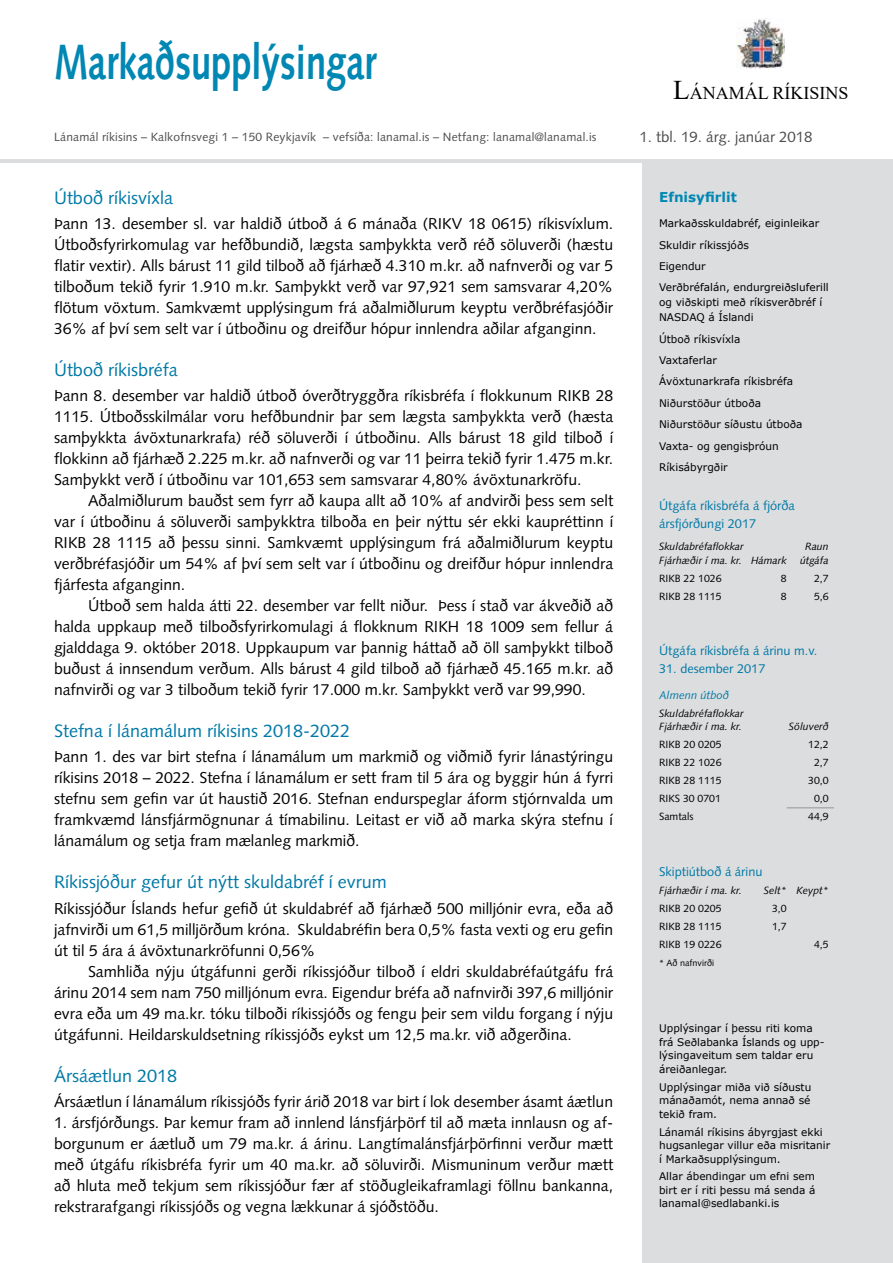
<style>
.page{position:relative;width:893px;height:1263px;background:#fff}
.page>*{position:absolute;margin:0;border:0;box-sizing:border-box;transform-origin:0 0}
.t1{font:700 49.5px "Syntax LT Std";color:#0087b3;scale:.73 1}
.t2{font:18px "Syntax LT Std";color:#0079a7}
.t3{font:18px "Times New Roman";color:#000}
.t4{font:15.75px/21px "Syntax LT Std";color:#000;text-align:justify}
.t5{font:15px "Syntax LT Std";color:#4d4d4f}
.t6{font:700 13.5px "Verdana";color:#0087b3}
.t7{font:12.75px/18px "Syntax LT Std";color:#0079a7}
.t8{font:12px "Syntax LT Std";letter-spacing:.015em;color:#4d4d4f}
.t9{font:italic 11.25px "Syntax LT Std";color:#0079a7}
.t10{font:10.5px/13.5px "Verdana";color:#000}
.t11{font:10.5px "Syntax LT Std";color:#000}
.t12{font:italic 10.5px/13.5px "Syntax LT Std";color:#000}
.t13{font:9px "Syntax LT Std";color:#000}
.s1{font-size:27px}
</style>
<div class="page">
<img style="left:737px;top:18px;width:47px;height:50px">
<div style="left:643px;top:162px;width:250px;height:1101px;background:#dcddde"></div>
<hr style="left:0;top:159px;width:893px;height:3px;background:#dcddde">
<hr style="left:787px;top:807px;width:47px;height:1px;background:#939598">
<h1 class="t1" style="left:54px;top:33px;width:443px">Markaðsupplýsingar</h1>
<p class="t8" style="left:54px;top:129px;width:544px">Lánamál ríkisins – Kalkofnsvegi 1 – 150 Reykjavík – vefsíða: lanamal.is – Netfang: lanamal@lanamal.is</p>
<p class="t2" style="left:54px;top:187px;width:120px">Útboð ríkisvíxla</p>
<p class="t4" style="left:54px;top:213px;width:561px">Þann 13. desember sl. var haldið útboð á 6 mánaða (RIKV 18 0615) ríkisvíxlum.<br>Útboðsfyrirkomulag var hefðbundið, lægsta samþykkta verð réð söluverði (hæstu flatir vextir). Alls bárust 11 gild tilboð að fjárhæð 4.310 m.kr. að nafnverði og var 5 tilboðum tekið fyrir 1.910 m.kr. Samþykkt verð var 97,921 sem samsvarar 4,20% flötum vöxtum. Samkvæmt upplýsingum frá aðalmiðlurum keyptu verðbréfasjóðir 36% af því sem selt var í útboðinu og dreifður hópur innlendra aðilar afganginn.</p>
<p class="t2" style="left:54px;top:359px;width:125px">Útboð ríkisbréfa</p>
<p class="t4" style="left:54px;top:385px;width:561px">Þann 8. desember var haldið útboð óverðtryggðra ríkisbréfa í flokkunum RIKB 28<br>1115. Útboðsskilmálar voru hefðbundnir þar sem lægsta samþykkta verð (hæsta samþykkta ávöxtunarkrafa) réð söluverði í útboðinu. Alls bárust 18 gild tilboð í flokkinn að fjárhæð 2.225 m.kr. að nafnverði og var 11 þeirra tekið fyrir 1.475 m.kr.<br>Samþykkt verð í útboðinu var 101,653 sem samsvarar 4,80% ávöxtunarkröfu.</p>
<p class="t4" style="left:54px;top:490px;width:561px;text-indent:34px">Aðalmiðlurum bauðst sem fyrr að kaupa allt að 10% af andvirði þess sem selt var í útboðinu á söluverði samþykktra tilboða en þeir nýttu sér ekki kaupréttinn í RIKB 28 1115 að þessu sinni. Samkvæmt upplýsingum frá aðalmiðlurum keyptu verðbréfasjóðir um 54% af því sem selt var í útboðinu og dreifður hópur innlendra fjárfesta afganginn.</p>
<p class="t4" style="left:54px;top:595px;width:561px;text-indent:34px">Útboð sem halda átti 22. desember var fellt niður. Þess í stað var ákveðið að halda uppkaup með tilboðsfyrirkomulagi á flokknum RIKH 18 1009 sem fellur á gjalddaga 9. október 2018. Uppkaupum var þannig háttað að öll samþykkt tilboð buðust á innsendum verðum. Alls bárust 4 gild tilboð að fjárhæð 45.165 m.kr. að nafnvirði og var 3 tilboðum tekið fyrir 17.000 m.kr. Samþykkt verð var 99,990.</p>
<p class="t2" style="left:54px;top:720px;width:298px">Stefna í lánamálum ríkisins 2018-2022</p>
<p class="t4" style="left:54px;top:746px;width:561px">Þann 1. des var birt stefna í lánamálum um markmið og viðmið fyrir lánastýringu ríkisins 2018 – 2022. Stefna í lánamálum er sett fram til 5 ára og byggir hún á fyrri stefnu sem gefin var út haustið 2016. Stefnan endurspeglar áform stjórnvalda um framkvæmd lánsfjármögnunar á tímabilinu. Leitast er við að marka skýra stefnu í lánamálum og setja fram mælanleg markmið.</p>
<p class="t2" style="left:54px;top:871px;width:334px">Ríkissjóður gefur út nýtt skuldabréf í evrum</p>
<p class="t4" style="left:54px;top:898px;width:561px">Ríkissjóður Íslands hefur gefið út skuldabréf að fjárhæð 500 milljónir evra, eða að jafnvirði um 61,5 milljörðum króna. Skuldabréfin bera 0,5% fasta vexti og eru gefin út til 5 ára á ávöxtunarkröfunni 0,56%</p>
<p class="t4" style="left:54px;top:961px;width:561px;text-indent:34px">Samhliða nýju útgáfunni gerði ríkissjóður tilboð í eldri skuldabréfaútgáfu frá árinu 2014 sem nam 750 milljónum evra. Eigendur bréfa að nafnvirði 397,6 milljónir evra eða um 49 ma.kr. tóku tilboði ríkissjóðs og fengu þeir sem vildu forgang í nýju útgáfunni. Heildarskuldsetning ríkissjóðs eykst um 12,5 ma.kr. við aðgerðina.</p>
<p class="t2" style="left:54px;top:1065px;width:125px">Ársáætlun 2018</p>
<p class="t4" style="left:54px;top:1091px;width:561px">Ársáætlun í lánamálum ríkissjóðs fyrir árið 2018 var birt í lok desember ásamt áætlun</p>
<p class="t4" style="left:54px;top:1112px;width:561px">1. ársfjórðungs. Þar kemur fram að innlend lánsfjárþörf til að mæta innlausn og af&shy;borgunum er áætluð um 79 ma.kr. á árinu. Langtímalánsfjárþörfinni verður mætt með útgáfu ríkisbréfa fyrir um 40 ma.kr. að söluvirði. Mismuninum verður mætt að hluta með tekjum sem ríkissjóður fær af stöðugleikaframlagi föllnu bankanna, rekstrarafgangi ríkissjóðs og vegna lækkunar á sjóðstöðu.</p>
<p class="t3" style="left:673px;top:80px;width:177px"><span class="s1">L</span>ÁNAMÁL RÍKISINS</p>
<p class="t5" style="left:639px;top:128px;width:175px">1. tbl. 19. árg. janúar 2018</p>
<p class="t6" style="left:659px;top:187px;width:79px">Efnisyfirlit</p>
<p class="t10" style="left:659px;top:213px;width:171px;line-height:21.5px">Markaðsskuldabréf, eiginleikar<br>Skuldir ríkissjóðs<br>Eigendur<br>Verðbréfalán, endurgreiðsluferill</p>
<p class="t10" style="left:659px;top:295px;width:165px;line-height:15px">og viðskipti með ríkisverðbréf í<br>NASDAQ á Íslandi</p>
<p class="t10" style="left:659px;top:328px;width:145px;line-height:21.5px">Útboð ríkisvíxla<br>Vaxtaferlar<br>Ávöxtunarkrafa ríkisbréfa<br>Niðurstöður útboða<br>Niðurstöður síðustu útboða<br>Vaxta- og gengisþróun<br>Ríkisábyrgðir</p>
<p class="t7" style="left:659px;top:497px;width:137px">Útgáfa ríkisbréfa á fjórða ársfjórðungi 2017</p>
<p class="t12" style="left:659px;top:540px;width:86px">Skuldabréfaflokkar</p>
<p class="t12" style="left:805px;top:540px;width:25px">Raun</p>
<p class="t12" style="left:659px;top:553px;width:129px">Fjárhæðir í ma. kr. Hámark</p>
<p class="t12" style="left:800px;top:553px;width:30px">útgáfa</p>
<p class="t11" style="left:659px;top:572px;width:64px">RIKB 22 1026</p>
<p class="t11" style="left:781px;top:572px;width:7px">8</p>
<p class="t11" style="left:814px;top:572px;width:16px">2,7</p>
<p class="t11" style="left:659px;top:590px;width:64px">RIKB 28 1115</p>
<p class="t11" style="left:781px;top:590px;width:7px">8</p>
<p class="t11" style="left:814px;top:590px;width:16px">5,6</p>
<p class="t7" style="left:659px;top:641px;width:160px">Útgáfa ríkisbréfa á árinu m.v.</p>
<p class="t7" style="left:659px;top:659px;width:108px">31. desember 2017</p>
<p class="t9" style="left:659px;top:689px;width:72px">Almenn útboð</p>
<p class="t12" style="left:659px;top:706px;width:86px">Skuldabréfaflokkar<br>Fjárhæðir í ma. kr.</p>
<p class="t12" style="left:789px;top:720px;width:41px">Söluverð</p>
<p class="t11" style="left:659px;top:738px;width:64px">RIKB 20 0205</p>
<p class="t11" style="left:808px;top:738px;width:22px">12,2</p>
<p class="t11" style="left:659px;top:756px;width:64px">RIKB 22 1026</p>
<p class="t11" style="left:814px;top:756px;width:16px">2,7</p>
<p class="t11" style="left:659px;top:774px;width:64px">RIKB 28 1115</p>
<p class="t11" style="left:808px;top:774px;width:22px">30,0</p>
<p class="t11" style="left:659px;top:792px;width:63px">RIKS 30 0701</p>
<p class="t11" style="left:814px;top:792px;width:16px">0,0</p>
<p class="t11" style="left:659px;top:810px;width:36px">Samtals</p>
<p class="t11" style="left:808px;top:810px;width:22px">44,9</p>
<p class="t7" style="left:659px;top:863px;width:105px">Skiptiútboð á árinu</p>
<p class="t12" style="left:659px;top:883px;width:84px">Fjárhæðir í ma. kr.</p>
<p class="t12" style="left:764px;top:883px;width:66px">Selt* Keypt*</p>
<p class="t11" style="left:659px;top:902px;width:64px">RIKB 20 0205</p>
<p class="t11" style="left:772px;top:902px;width:16px">3,0</p>
<p class="t11" style="left:659px;top:920px;width:64px">RIKB 28 1115</p>
<p class="t11" style="left:772px;top:920px;width:16px">1,7</p>
<p class="t11" style="left:659px;top:938px;width:64px">RIKB 19 0226</p>
<p class="t11" style="left:814px;top:938px;width:16px">4,5</p>
<p class="t13" style="left:659px;top:957px;width:57px">* Að nafnvirði</p>
<p class="t10" style="left:659px;top:1022px;width:167px">Upplýsingar í þessu riti koma frá Seðlabanka Íslands og upp&shy;lýsingaveitum sem taldar eru áreiðanlegar.</p>
<p class="t10" style="left:659px;top:1080px;width:154px;text-align:justify">Upplýsingar miða við síðustu mánaðamót, nema annað sé tekið fram.</p>
<p class="t10" style="left:659px;top:1125px;width:173px">Lánamál ríkisins ábyrgjast ekki hugsanlegar villur eða misritanir í Markaðsupplýsingum.</p>
<p class="t10" style="left:659px;top:1169px;width:158px;text-align:justify">Allar ábendingar um efni sem birt er í riti þessu má senda á lanamal@sedlabanki.is</p>
</div>
